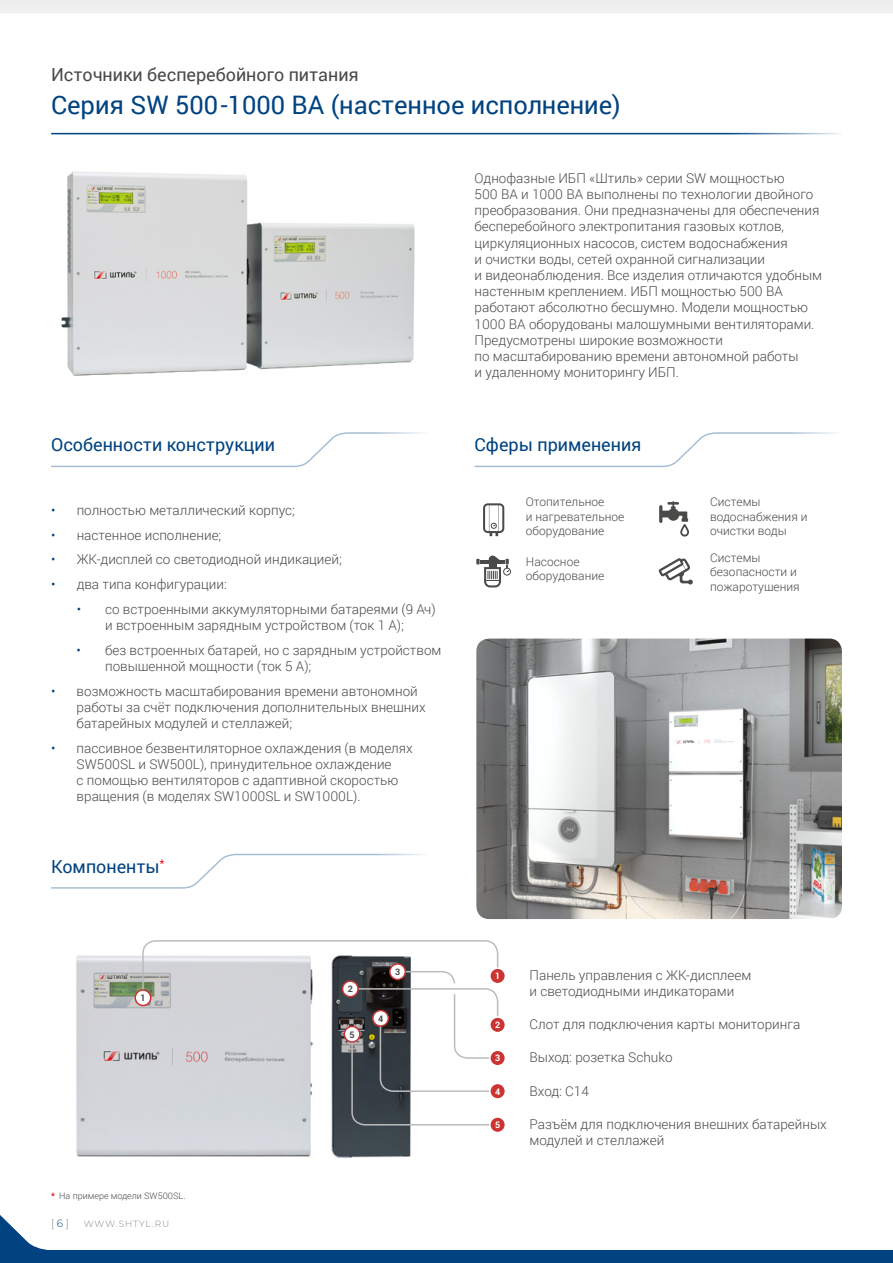
<style>
.page{position:relative;width:893px;height:1263px;background:#fff}
.page>*{position:absolute;margin:0;border:0;box-sizing:border-box;transform-origin:0 0}
.t1{font:25.5px "Roboto";color:#004380}
.t2{font:18px "Roboto";color:#004380}
.t3{font:18px "Roboto";color:#4a4a49}
.t4{font:300 13.5px/16.2px "Roboto";color:#4a4a49}
.t5{font:300 12px/14.4px "Roboto";color:#4a4a49}
.t6{font:300 10.5px "Montserrat";color:#878787}
.t7{font:300 9px "Roboto";color:#4a4a49}
.t8{font:300 9px "Montserrat";letter-spacing:.1em;color:#878787}
.t9{font:700 9px "Roboto";color:#fff}
.t10{font:700 9px "Roboto";color:#4a4a49}
.s1{color:#004380}
.s2{font-weight:400;color:#e30613}
</style>
<div class="page">
<div style="left:0;top:0;width:893px;height:13px;background:#eee"></div>
<svg style="left:0;top:1215px;width:47px;height:35px"></svg>
<div style="left:0;top:1250px;width:893px;height:13px;background:#004380"></div>
<img style="left:331px;top:1126px;width:80px;height:33px">
<img style="left:76px;top:955px;width:235px;height:202px">
<img style="left:61px;top:171px;width:354px;height:205px">
<hr style="left:51px;top:133px;width:791px;height:1px;background:#004380">
<svg style="left:483px;top:503px;width:21px;height:33px"></svg>
<svg style="left:476px;top:556px;width:35px;height:31px"></svg>
<svg style="left:659px;top:558px;width:34px;height:26px"></svg>
<svg style="left:474px;top:432px;width:361px;height:36px"></svg>
<svg style="left:51px;top:432px;width:371px;height:36px"></svg>
<img style="left:476px;top:638px;width:366px;height:281px">
<div style="left:490px;top:968px;width:15px;height:16px;background:#c33;border-radius:50%"></div>
<div style="left:489px;top:967px;width:17px;height:17px;border:2px solid #fff;border-radius:50%"></div>
<div style="left:490px;top:1050px;width:15px;height:16px;background:#c33;border-radius:50%"></div>
<div style="left:489px;top:1049px;width:17px;height:17px;border:2px solid #fff;border-radius:50%"></div>
<div style="left:135px;top:990px;width:16px;height:15px;background:#fff;border-radius:50%"></div>
<div style="left:134px;top:989px;width:17px;height:17px;border:2px solid #c33;border-radius:50%"></div>
<div style="left:490px;top:1117px;width:15px;height:15px;background:#c33;border-radius:50%"></div>
<div style="left:489px;top:1116px;width:17px;height:17px;border:2px solid #fff;border-radius:50%"></div>
<div style="left:490px;top:1083px;width:15px;height:16px;background:#c33;border-radius:50%"></div>
<div style="left:489px;top:1083px;width:17px;height:17px;border:2px solid #fff;border-radius:50%"></div>
<svg style="left:141px;top:940px;width:358px;height:186px"></svg>
<div style="left:490px;top:1017px;width:15px;height:15px;background:#c33;border-radius:50%"></div>
<div style="left:489px;top:1016px;width:17px;height:17px;border:2px solid #fff;border-radius:50%"></div>
<div style="left:390px;top:964px;width:15px;height:15px;background:#fff;border-radius:50%"></div>
<div style="left:389px;top:963px;width:17px;height:17px;border:2px solid #c33;border-radius:50%"></div>
<svg style="left:659px;top:501px;width:30px;height:36px"></svg>
<div style="left:373px;top:1010px;width:15px;height:16px;background:#fff;border-radius:50%"></div>
<div style="left:372px;top:1010px;width:17px;height:17px;border:2px solid #c33;border-radius:50%"></div>
<div style="left:344px;top:1026px;width:16px;height:16px;background:#fff;border-radius:50%"></div>
<div style="left:344px;top:1026px;width:17px;height:17px;border:2px solid #c33;border-radius:50%"></div>
<div style="left:343px;top:981px;width:15px;height:16px;background:#fff;border-radius:50%"></div>
<div style="left:342px;top:980px;width:17px;height:17px;border:2px solid #c33;border-radius:50%"></div>
<svg style="left:51px;top:853px;width:374px;height:36px"></svg>
<h2 class="t3" style="left:51px;top:62px;width:309px">Источники бесперебойного питания</h2>
<h1 class="t1" style="left:51px;top:87px;width:571px">Серия SW 500-1000 ВА (настенное исполнение)</h1>
<h2 class="t2" style="left:51px;top:432px;width:225px">Особенности конструкции</h2>
<p class="t4" style="left:51px;top:502px;width:245px"><span class="s1">•</span> полностью металлический корпус;</p>
<p class="t4" style="left:51px;top:526px;width:172px"><span class="s1">•</span> настенное исполнение;</p>
<p class="t4" style="left:51px;top:551px;width:292px"><span class="s1">•</span> ЖК-дисплей со светодиодной индикацией;</p>
<p class="t4" style="left:51px;top:576px;width:177px"><span class="s1">•</span> два типа конфигурации:</p>
<p class="t4" style="left:77px;top:600px;width:361px;text-align:center"><span class="s1">•</span> со встроенными аккумуляторными батареями (9 Ач) и встроенным зарядным устройством (ток 1 А);</p>
<p class="t4" style="left:105px;top:641px;width:338px;text-indent:-28px"><span class="s1">•</span> без встроенных батарей, но с зарядным устройством повышенной мощности (ток 5 А);</p>
<p class="t4" style="left:77px;top:682px;width:351px;text-indent:-26px"><span class="s1">•</span> возможность масштабирования времени автономной работы за счёт подключения дополнительных внешних батарейных модулей и стеллажей;</p>
<p class="t4" style="left:77px;top:739px;width:338px;text-indent:-26px"><span class="s1">•</span> пассивное безвентиляторное охлаждения (в моделях SW500SL и SW500L), принудительное охлаждение<br>с помощью вентиляторов с адаптивной скоростью вращения (в моделях SW1000SL и SW1000L).</p>
<h2 class="t2" style="left:51px;top:853px;width:115px">Компоненты<sup>*</sup></h2>
<p class="t4" style="left:475px;top:169px;width:349px">Однофазные ИБП «Штиль» серии SW мощностью<br>500 ВА и 1000 ВА выполнены по технологии двойного преобразования. Они предназначены для обеспечения бесперебойного электропитания газовых котлов, циркуляционных насосов, систем водоснабжения<br>и очистки воды, сетей охранной сигнализации<br>и видеонаблюдения. Все изделия отличаются удобным настенным креплением. ИБП мощностью 500 ВА работают абсолютно бесшумно. Модели мощностью 1000 ВА оборудованы малошумными вентиляторами.<br>Предусмотрены широкие возможности<br>по масштабированию времени автономной работы<br>и удаленному мониторингу ИБП.</p>
<h2 class="t2" style="left:475px;top:432px;width:168px">Сферы применения</h2>
<p class="t5" style="left:526px;top:494px;width:100px">Отопительное<br>и нагревательное оборудование</p>
<p class="t5" style="left:526px;top:554px;width:80px">Насосное оборудование</p>
<p class="t5" style="left:710px;top:550px;width:91px">Системы безопасности и пожаротушения</p>
<p class="t5" style="left:710px;top:494px;width:99px">Системы водоснабжения и очистки воды</p>
<p class="t10" style="left:140px;top:991px;width:7px">1</p>
<p class="t7" style="left:51px;top:1190px;width:136px"><span class="s2">*</span> На примере модели SW500SL.</p>
<p class="t6" style="left:51px;top:1216px;width:20px">[<span class="s1">6</span>]</p>
<p class="t8" style="left:84px;top:1218px;width:87px">WWW.SHTYL.RU</p>
<p class="t10" style="left:348px;top:983px;width:7px">2</p>
<p class="t10" style="left:349px;top:1028px;width:7px">5</p>
<p class="t10" style="left:395px;top:965px;width:7px">3</p>
<p class="t10" style="left:378px;top:1012px;width:7px">4</p>
<p class="t9" style="left:495px;top:970px;width:7px">1</p>
<p class="t9" style="left:495px;top:1019px;width:7px">2</p>
<p class="t9" style="left:495px;top:1052px;width:7px">3</p>
<p class="t9" style="left:495px;top:1085px;width:7px">4</p>
<p class="t9" style="left:495px;top:1118px;width:7px">5</p>
<p class="t4" style="left:529px;top:966px;width:223px">Панель управления с ЖК-дисплеем и светодиодными индикаторами</p>
<p class="t4" style="left:529px;top:1016px;width:272px">Слот для подключения карты мониторинга</p>
<p class="t4" style="left:529px;top:1049px;width:144px">Выход: розетка Schuko</p>
<p class="t4" style="left:529px;top:1082px;width:61px">Вход: C14</p>
<p class="t4" style="left:529px;top:1115px;width:299px">Разъём для подключения внешних батарейных модулей и стеллажей</p>
</div>
